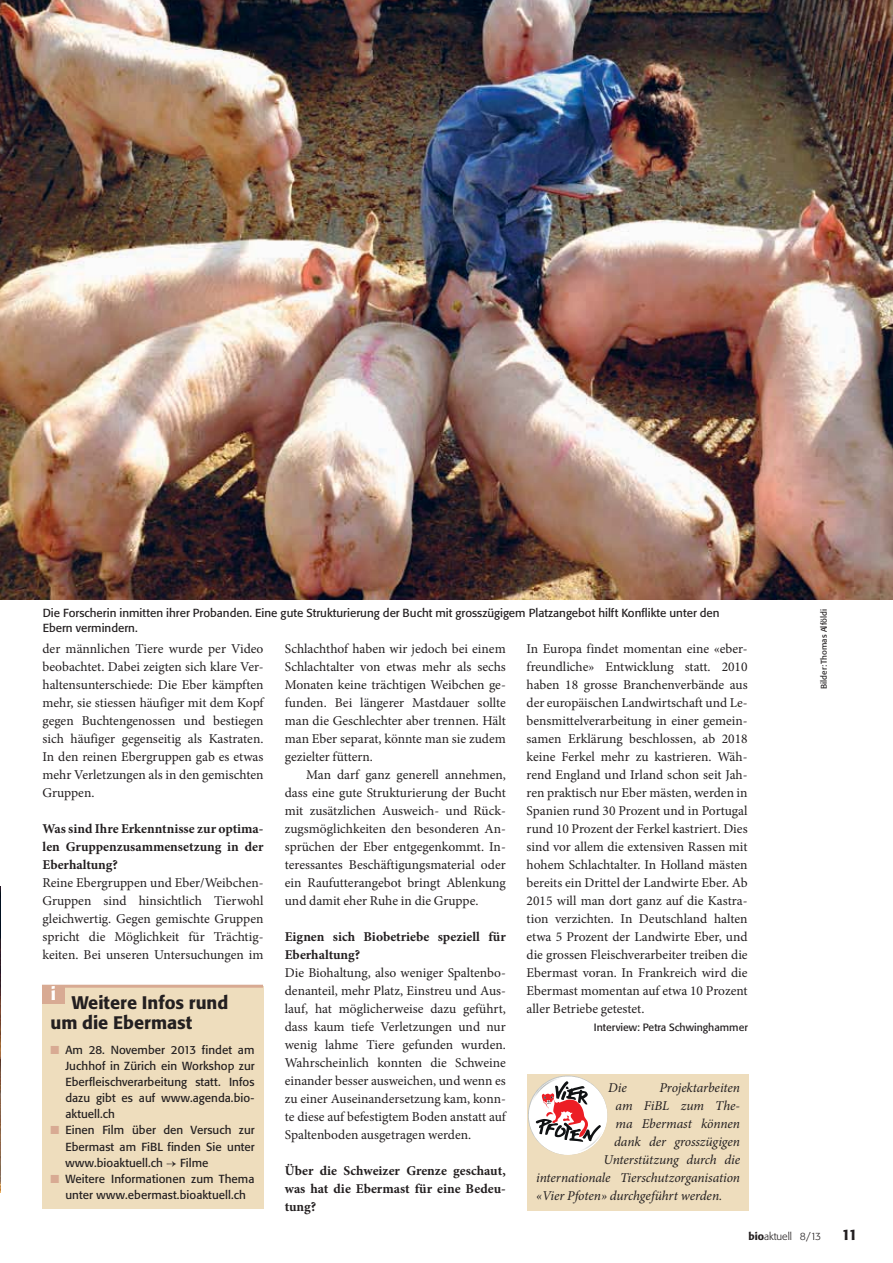
<style>
.page{position:relative;width:893px;height:1263px;background:#fff}
.page>*{position:absolute;margin:0;border:0;box-sizing:border-box;transform-origin:0 0}
.t1{font:500 18px/20.2px "Formata BQ";color:#231f20}
.t2{font:500 18px "Formata BQ";color:#fff}
.t3{font:500 15px "Formata BQ";color:#231f20}
.t4{font:13.5px/18px "Minion Pro";color:#231f20;text-align:justify}
.t5{font:700 13.5px/18px "Minion Pro";color:#231f20;text-align:justify}
.t6{font:italic 13.5px "Minion Pro";letter-spacing:-.01em;color:#231f20}
.t7{font:11.55px/16px "Formata BQ";letter-spacing:.005em;color:#231f20;text-align:justify}
.t8{font:10.5px "Formata BQ";color:#231f20}
.t9{font:300 10.5px "Formata BQ";color:#231f20}
.t10{font:8.25px "Formata BQ";color:#231f20}
.s1{color:#d8aa93}
.s2{font-family:"Minion Pro"}
.s3{font-weight:500}
</style>
<div class="page">
<div style="left:42px;top:986px;width:221px;height:223px;background:#eeddbd"></div>
<hr style="left:42px;top:985px;width:221px;height:3px;background:#d8aa93">
<div style="left:42px;top:986px;width:23px;height:18px;background:#d8aa93"></div>
<div style="left:528px;top:1074px;width:221px;height:136px;background:#eeddbd"></div>
<svg style="left:529px;top:1075px;width:78px;height:80px"></svg>
<img style="left:0;top:0;width:893px;height:600px">
<img style="left:0;top:887px;width:1px;height:306px">
<p class="t7" style="left:43px;top:606px;width:678px;line-height:14.5px">Die Forscherin inmitten ihrer Probanden. Eine gute Strukturierung der Bucht mit grosszügigem Platzangebot hilft Konflikte unter den<br>Ebern vermindern.</p>
<p class="t4" style="left:43px;top:641px;width:223px">der männlichen Tiere wurde per Video beobachtet. Dabei zeigten sich klare Ver&shy;haltensunterschiede: Die Eber kämpften mehr, sie stiessen häufiger mit dem Kopf gegen Buchtengenossen und bestiegen sich häufiger gegenseitig als Kastraten.<br>In den reinen Ebergruppen gab es etwas mehr Verletzungen als in den gemischten Gruppen.</p>
<p class="t5" style="left:43px;top:821px;width:223px">Was sind Ihre Erkenntnisse zur optima&shy;len Gruppenzusammensetzung in der Eberhaltung?</p>
<p class="t4" style="left:43px;top:875px;width:223px">Reine Ebergruppen und Eber/Weibchen-Gruppen sind hinsichtlich Tierwohl gleichwertig. Gegen gemischte Gruppen spricht die Möglichkeit für Trächtig&shy;keiten. Bei unseren Untersuchungen im</p>
<h1 class="t1" style="left:50px;top:993px;width:179px;text-indent:21px">Weitere Infos rund um die Ebermast</h1>
<p class="t7" style="left:65px;top:1042px;width:191px;text-indent:-15px"><span class="s1">■</span> Am 28. November 2013 findet am Juchhof in Zürich ein Workshop zur Eberfleischverarbeitung statt. Infos dazu gibt es auf www.agenda.bio&shy;aktuell.ch</p>
<p class="t7" style="left:65px;top:1123px;width:191px;text-indent:-15px"><span class="s1">■</span> Einen Film über den Versuch zur Ebermast am FiBL finden Sie unter www.bioaktuell.ch <span class="s2">→</span> Filme</p>
<p class="t7" style="left:50px;top:1171px;width:205px;text-align:center"><span class="s1">■</span> Weitere Informationen zum Thema unter www.ebermast.bioaktuell.ch</p>
<h1 class="t2" style="left:51px;top:985px;width:7px">i</h1>
<p class="t4" style="left:285px;top:641px;width:223px">Schlachthof haben wir jedoch bei einem Schlachtalter von etwas mehr als sechs Monaten keine trächtigen Weibchen ge&shy;funden. Bei längerer Mastdauer sollte man die Geschlechter aber trennen. Hält man Eber separat, könnte man sie zudem gezielter füttern.</p>
<p class="t4" style="left:285px;top:767px;width:223px;text-indent:21px">Man darf ganz generell annehmen, dass eine gute Strukturierung der Bucht mit zusätzlichen Ausweich- und Rück&shy;zugsmöglichkeiten den besonderen An&shy;sprüchen der Eber entgegenkommt. In&shy;teressantes Beschäftigungsmaterial oder ein Raufutterangebot bringt Ablenkung und damit eher Ruhe in die Gruppe.</p>
<p class="t5" style="left:285px;top:929px;width:222px">Eignen sich Biobetriebe speziell für<br>Eberhaltung?</p>
<p class="t4" style="left:285px;top:965px;width:223px">Die Biohaltung, also weniger Spaltenbo&shy;denanteil, mehr Platz, Einstreu und Aus&shy;lauf, hat möglicherweise dazu geführt, dass kaum tiefe Verletzungen und nur wenig lahme Tiere gefunden wurden.<br>Wahrscheinlich konnten die Schweine einander besser ausweichen, und wenn es zu einer Auseinandersetzung kam, konn&shy;te diese auf befestigtem Boden anstatt auf Spaltenboden ausgetragen werden.</p>
<p class="t5" style="left:285px;top:1163px;width:223px">Über die Schweizer Grenze geschaut, was hat die Ebermast für eine Bedeu&shy;tung?</p>
<p class="t4" style="left:526px;top:641px;width:223px">In Europa findet momentan eine «eber&shy;freundliche» Entwicklung statt. 2010 haben 18 grosse Branchenverbände aus der europäischen Landwirtschaft und Le&shy;bensmittelverarbeitung in einer gemein&shy;samen Erklärung beschlossen, ab 2018 keine Ferkel mehr zu kastrieren. Wäh&shy;rend England und Irland schon seit Jah&shy;ren praktisch nur Eber mästen, werden in Spanien rund 30 Prozent und in Portugal rund 10 Prozent der Ferkel kastriert. Dies sind vor allem die extensiven Rassen mit hohem Schlachtalter. In Holland mästen bereits ein Drittel der Landwirte Eber. Ab 2015 will man dort ganz auf die Kastra&shy;tion verzichten. In Deutschland halten etwa 5 Prozent der Landwirte Eber, und die grossen Fleischverarbeiter treiben die Ebermast voran. In Frankreich wird die Ebermast momentan auf etwa 10 Prozent aller Betriebe getestet.</p>
<p class="t8" style="left:594px;top:1022px;width:155px">Interview: Petra Schwinghammer</p>
<p class="t6" style="left:608px;top:1082px;width:20px">Die</p>
<p class="t6" style="left:659px;top:1082px;width:82px">Projektarbeiten</p>
<p class="t6" style="left:616px;top:1100px;width:126px">am FiBL zum The-</p>
<p class="t6" style="left:616px;top:1118px;width:126px">ma Ebermast können</p>
<p class="t6" style="left:614px;top:1136px;width:127px">dank der grosszügigen</p>
<p class="t6" style="left:604px;top:1154px;width:138px">Unterstützung durch die</p>
<p class="t6" style="left:536px;top:1172px;width:205px">internationale Tierschutzorganisation</p>
<p class="t6" style="left:536px;top:1190px;width:188px">«Vier Pfoten» durchgeführt werden.</p>
<p class="t10" style="left:820px;top:689px;width:81px;rotate:-90deg">Bilder: Thomas Alföldi</p>
<p class="t9" style="left:748px;top:1231px;width:74px"><span class="s3">bio</span>aktuell 8/13</p>
<p class="t3" style="left:842px;top:1228px;width:17px">11</p>
</div>
